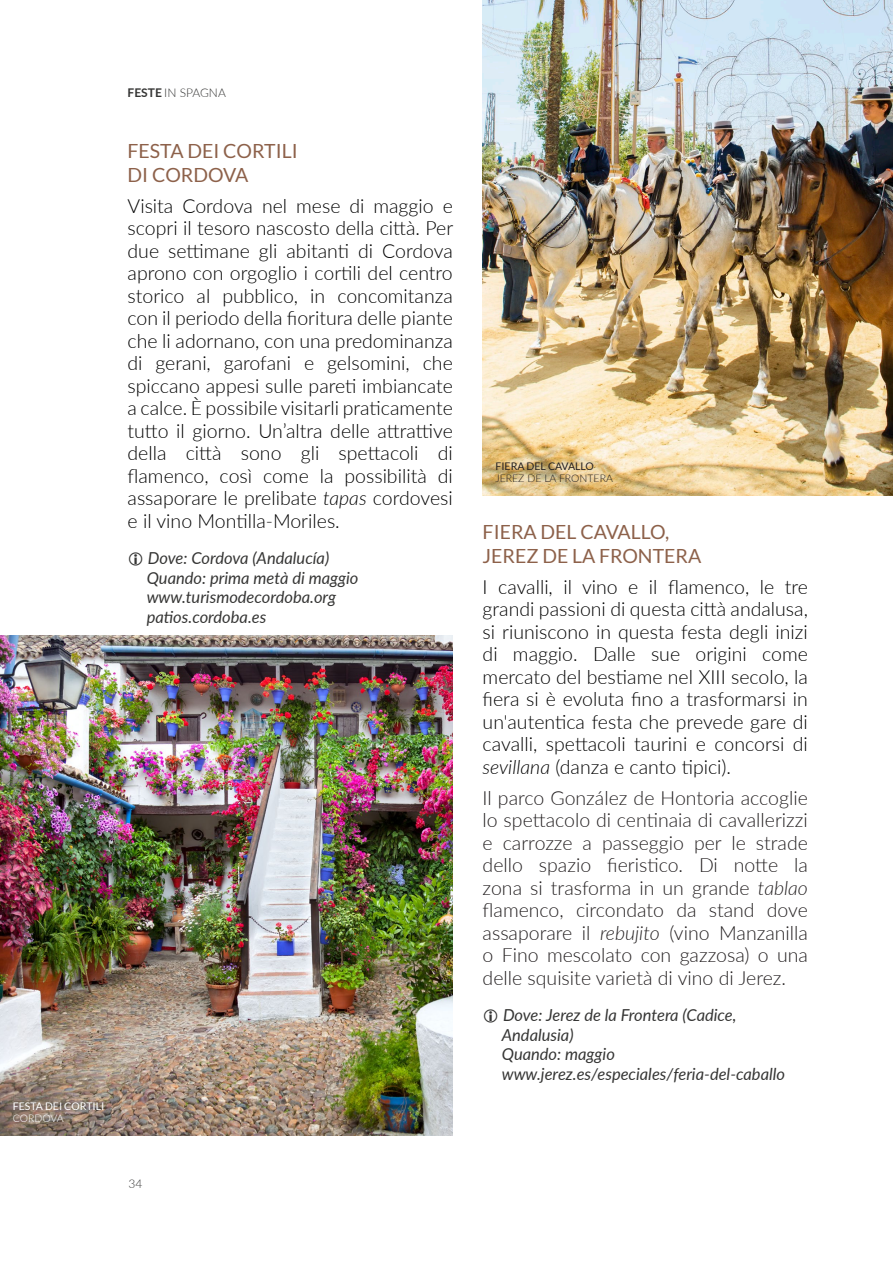
<style>
.page{position:relative;width:893px;height:1263px;background:#fff}
.page>*{position:absolute;margin:0;border:0;box-sizing:border-box;transform-origin:0 0}
.Body{font:300 19.5px/22.5px "Lato";color:#000;text-align:justify}
.Body-2{font:300 19.5px/22.5px "Lato";color:#231f20;text-align:justify}
.t1{font:19.5px/24px "Lato";color:#8d614a}
.t2{font:italic 16.5px/19.5px "Lato";color:#353534}
.t3{font:300 12px "Lato";color:#353534}
.SUBPIE_ARRIBA{font:300 10.5px "Lato";color:#231f20}
.PIE_ARRIBA{font:10.5px "Lato";color:#fff}
.PIE_ARRIBA-2{font:10.5px "Lato";color:#231f20}
.SUBPIE_ARRIBA-2{font:300 10.5px "Lato";letter-spacing:-.005em;color:#fff}
.s1{font-weight:700}
.s2{font-style:italic}
</style>
<div class="page">
<img style="left:483px;top:0;width:410px;height:495px">
<img style="left:0;top:635px;width:453px;height:500px">
<p class="t3" style="left:128px;top:84px;width:100px"><span class="s1">FESTE</span> IN SPAGNA</p>
<h3 class="t1" style="left:128px;top:139px;width:172px">FESTA DEI CORTILI<br>DI CORDOVA</h3>
<p class="Body" style="left:128px;top:194px;width:327px">Visita Cordova nel mese di maggio e scopri il tesoro nascosto della città. Per due settimane gli abitanti di Cordova aprono con orgoglio i cortili del centro storico al pubblico, in concomitanza con il periodo della fioritura delle piante che li adornano, con una predominanza di gerani, garofani e gelsomini, che spiccano appesi sulle pareti imbiancate a calce. È possibile visitarli praticamente tutto il giorno. Un’altra delle attrattive della città sono gli spettacoli di flamenco, così come la possibilità di assaporare le prelibate <span class="s2">tapas</span> cordovesi e il vino Montilla-Moriles.</p>
<p class="t2" style="left:147px;top:548px;width:213px">Dove: Cordova (Andalucía)<br>Quando: prima metà di maggio www.turismodecordoba.org patios.cordoba.es</p>
<p class="PIE_ARRIBA" style="left:13px;top:1100px;width:93px">FESTA DEI CORTILI</p>
<p class="SUBPIE_ARRIBA-2" style="left:13px;top:1111px;width:53px">CORDOVA</p>
<p class="t3" style="left:128px;top:1175px;width:15px">34</p>
<p class="PIE_ARRIBA-2" style="left:495px;top:460px;width:100px">FIERA DEL CAVALLO</p>
<p class="SUBPIE_ARRIBA" style="left:495px;top:471px;width:119px">JEREZ DE LA FRONTERA</p>
<h3 class="t1" style="left:483px;top:520px;width:220px">FIERA DEL CAVALLO,<br>JEREZ DE LA FRONTERA</h3>
<p class="Body" style="left:483px;top:575px;width:327px">I cavalli, il vino e il flamenco, le tre grandi passioni di questa città andalusa, si riuniscono in questa festa degli inizi di maggio. Dalle sue origini come mercato del bestiame nel XIII secolo, la fiera si è evoluta fino a trasformarsi in un'autentica festa che prevede gare di cavalli, spettacoli taurini e concorsi di <span class="s2">sevillana</span> (danza e canto tipici).</p>
<p class="Body-2" style="left:483px;top:786px;width:327px">Il parco González de Hontoria accoglie lo spettacolo di centinaia di cavallerizzi e carrozze a passeggio per le strade dello spazio fieristico. Di notte la zona si trasforma in un grande <span class="s2">tablao </span>flamenco, circondato da stand dove assaporare il <span class="s2">rebujito</span> (vino Manzanilla o Fino mescolato con gazzosa) o una delle squisite varietà di vino di Jerez.</p>
<p class="t2" style="left:502px;top:1005px;width:285px">Dove: Jerez de la Frontera (Cadice,<br>Andalusia)<br>Quando: maggio www.jerez.es/especiales/feria-del-caballo</p>
</div>
